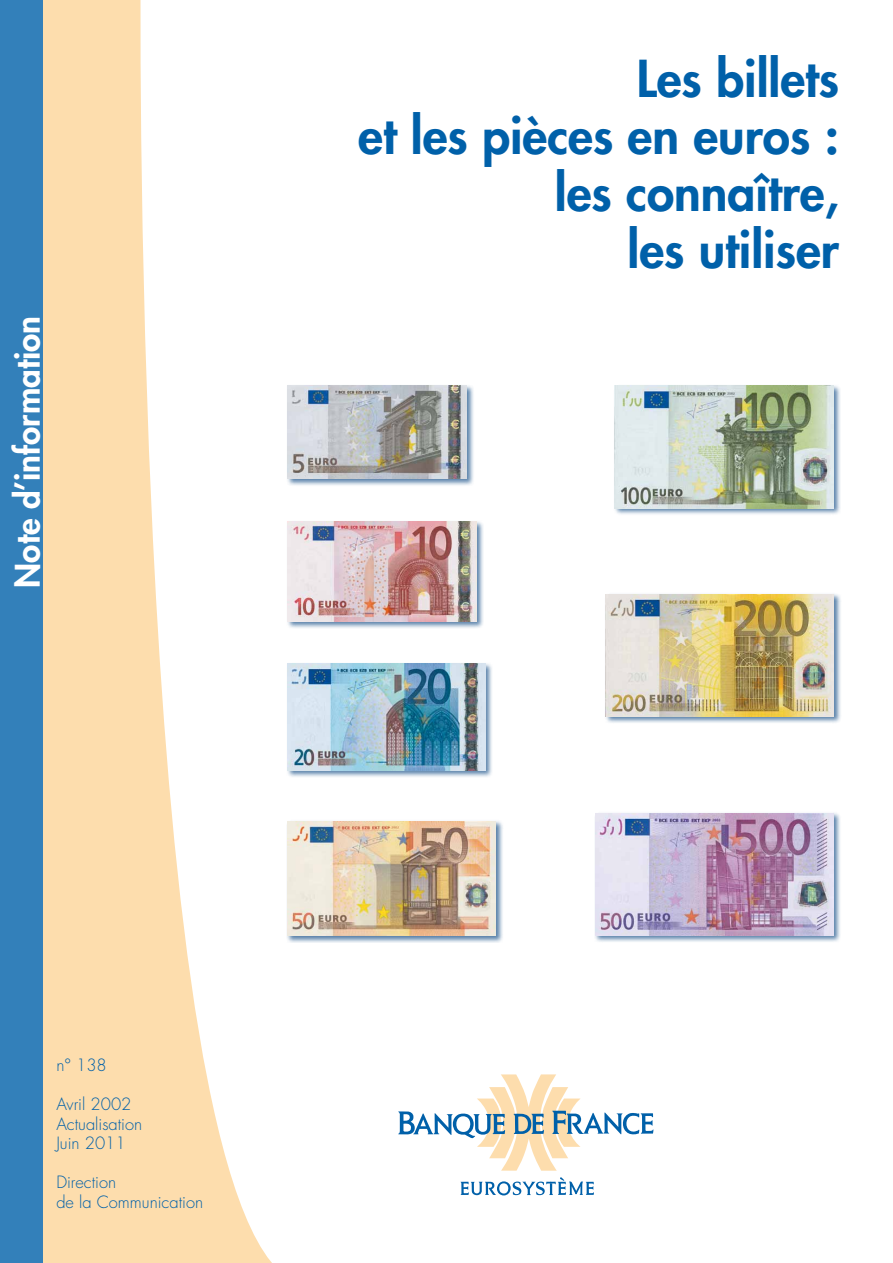
<style>
.page{position:relative;width:893px;height:1263px;background:#fff}
.page>*{position:absolute;margin:0;border:0;box-sizing:border-box;transform-origin:0 0}
.t1{font:800 49.5px/57px "Futura Std";color:#0060a9;text-align:right}
.t2{font:800 33px "Futura Std";color:#fff}
.t3{font:300 16.5px/19.5px "Futura Std";color:#0060a9}
</style>
<div class="page">
<svg style="left:43px;top:0;width:229px;height:1263px;fill:#fdddad"></svg>
<div style="left:0;top:0;width:43px;height:1263px;background:#3380ba"></div>
<div style="left:594px;top:812px;width:247px;height:131px;background:#255a8f;opacity:.75"></div>
<img style="left:595px;top:813px;width:239px;height:122px">
<div style="left:604px;top:593px;width:237px;height:131px;background:#255a8f;opacity:.75"></div>
<img style="left:606px;top:594px;width:228px;height:122px">
<div style="left:613px;top:384px;width:228px;height:131px;background:#255a8f;opacity:.75"></div>
<img style="left:615px;top:386px;width:219px;height:122px">
<div style="left:286px;top:819px;width:217px;height:124px;background:#255a8f;opacity:.75"></div>
<img style="left:287px;top:821px;width:209px;height:115px">
<svg style="left:398px;top:1074px;width:256px;height:97px"></svg>
<svg style="left:460px;top:1177px;width:134px;height:18px"></svg>
<div style="left:286px;top:662px;width:207px;height:116px;background:#255a8f;opacity:.75"></div>
<img style="left:287px;top:663px;width:198px;height:108px">
<div style="left:286px;top:520px;width:198px;height:109px;background:#255a8f;opacity:.75"></div>
<img style="left:287px;top:521px;width:189px;height:100px">
<div style="left:286px;top:384px;width:188px;height:102px;background:#255a8f;opacity:.75"></div>
<img style="left:287px;top:386px;width:180px;height:93px">
<h2 class="t2" style="left:7px;top:587px;width:273px;rotate:-90deg">Note d’information</h2>
<h1 class="t1" style="left:358px;top:50px;width:482px">Les billets<br>et les pièces en euros : les connaître,<br>les utiliser</h1>
<p class="t3" style="left:56px;top:1056px;width:52px">n° 138</p>
<p class="t3" style="left:56px;top:1095px;width:87px">Avril 2002<br>Actualisation<br>Juin 2011</p>
<p class="t3" style="left:56px;top:1173px;width:148px">Direction<br>de la Communication</p>
</div>
